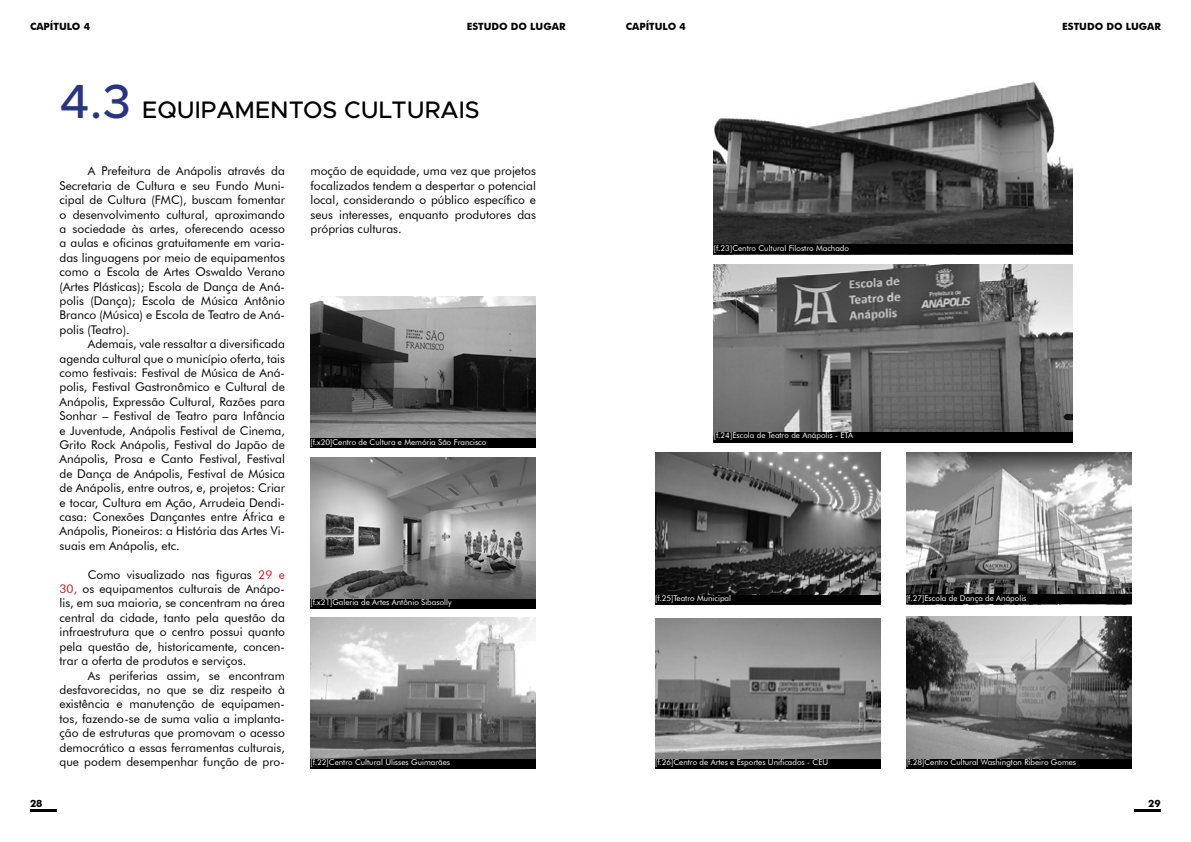
<style>
.page{position:relative;width:1191px;height:842px;background:#fff}
.page>*{position:absolute;margin:0;border:0;box-sizing:border-box;transform-origin:0 0}
.t1{font:500 24px "Metropolis";color:#000}
.t2{font:12px/14.4px "Futura BT";color:#000;text-align:justify}
.t3{font:700 10px "Futura BT";color:#000}
.t4{font:8px "Futura BT";color:#fff}
.s1{font-size:48px;color:#283583}
.s2{color:#cd1719}
</style>
<div class="page">
<hr style="left:30px;top:810px;width:27px;height:2px;background:#000">
<hr style="left:1134px;top:810px;width:27px;height:2px;background:#000">
<img style="left:310px;top:457px;width:226px;height:142px">
<img style="left:310px;top:297px;width:226px;height:141px">
<img style="left:310px;top:617px;width:226px;height:142px">
<div style="left:310px;top:438px;width:226px;height:10px;background:#000"></div>
<div style="left:310px;top:599px;width:226px;height:9px;background:#000"></div>
<div style="left:310px;top:759px;width:226px;height:9px;background:#000"></div>
<img style="left:714px;top:265px;width:358px;height:167px">
<img style="left:655px;top:618px;width:225px;height:141px">
<img style="left:655px;top:453px;width:225px;height:142px">
<img style="left:906px;top:453px;width:225px;height:142px">
<img style="left:906px;top:617px;width:225px;height:142px">
<img style="left:714px;top:81px;width:358px;height:164px">
<div style="left:714px;top:245px;width:358px;height:9px;background:#000"></div>
<div style="left:655px;top:759px;width:225px;height:9px;background:#000"></div>
<div style="left:714px;top:432px;width:358px;height:11px;background:#000"></div>
<div style="left:906px;top:595px;width:225px;height:9px;background:#000"></div>
<div style="left:655px;top:595px;width:225px;height:9px;background:#000"></div>
<div style="left:906px;top:759px;width:225px;height:9px;background:#000"></div>
<p class="t3" style="left:30px;top:20px;width:61px">CAPÍTULO 4</p>
<p class="t3" style="left:467px;top:20px;width:100px">ESTUDO DO LUGAR</p>
<p class="t3" style="left:626px;top:20px;width:61px">CAPÍTULO 4</p>
<p class="t3" style="left:1062px;top:20px;width:100px">ESTUDO DO LUGAR</p>
<h1 class="t1" style="left:60px;top:94px;width:421px"><span class="s1">4.3</span> EQUIPAMENTOS CULTURAIS</h1>
<p class="t2" style="left:60px;top:164px;width:227px;text-indent:28px">A Prefeitura de Anápolis através da Secretaria de Cultura e seu Fundo Muni&shy;cipal de Cultura (FMC), buscam fomentar o desenvolvimento cultural, aproximando a sociedade às artes, oferecendo acesso a aulas e oficinas gratuitamente em varia&shy;das linguagens por meio de equipamentos como a Escola de Artes Oswaldo Verano (Artes Plásticas); Escola de Dança de Aná&shy;polis (Dança); Escola de Música Antônio Branco (Música) e Escola de Teatro de Aná&shy;polis (Teatro).</p>
<p class="t2" style="left:60px;top:337px;width:227px;text-indent:28px">Ademais, vale ressaltar a diversificada agenda cultural que o município oferta, tais como festivais: Festival de Música de Aná&shy;polis, Festival Gastronômico e Cultural de Anápolis, Expressão Cultural, Razões para Sonhar – Festival de Teatro para Infância e Juventude, Anápolis Festival de Cinema, Grito Rock Anápolis, Festival do Japão de Anápolis, Prosa e Canto Festival, Festival de Dança de Anápolis, Festival de Música de Anápolis, entre outros, e, projetos: Criar e tocar, Cultura em Ação, Arrudeia Dendi&shy;casa: Conexões Dançantes entre África e Anápolis, Pioneiros: a História das Artes Vi&shy;suais em Anápolis, etc.</p>
<p class="t2" style="left:60px;top:567px;width:227px;text-indent:28px">Como visualizado nas figuras <span class="s2">29 e 30,</span> os equipamentos culturais de Anápo&shy;lis, em sua maioria, se concentram na área central da cidade, tanto pela questão da infraestrutura que o centro possui quanto pela questão de, historicamente, concen&shy;trar a oferta de produtos e serviços.</p>
<p class="t2" style="left:60px;top:668px;width:227px;text-indent:28px">As periferias assim, se encontram desfavorecidas, no que se diz respeito à existência e manutenção de equipamen&shy;tos, fazendo-se de suma valia a implanta&shy;ção de estruturas que promovam o acesso democrático a essas ferramentas culturais, que podem desempenhar função de pro-</p>
<p class="t2" style="left:310px;top:164px;width:227px">moção de equidade, uma vez que projetos focalizados tendem a despertar o potencial local, considerando o público específico e seus interesses, enquanto produtores das próprias culturas.</p>
<p class="t4" style="left:310px;top:437px;width:177px">[f.x20]Centro de Cultura e Memória São Francisco</p>
<p class="t4" style="left:310px;top:598px;width:143px">[f.x21]Galeria de Artes Antônio Sibasolly</p>
<p class="t4" style="left:310px;top:757px;width:141px">[f.22]Centro Cultural Ulisses Guimarães</p>
<p class="t4" style="left:714px;top:243px;width:137px">[f.23]Centro Cultural Filostro Machado</p>
<p class="t4" style="left:714px;top:430px;width:141px">[f.24]Escola de Teatro de Anápolis - ETA</p>
<p class="t4" style="left:655px;top:593px;width:78px">[f.25]Teatro Municipal</p>
<p class="t4" style="left:906px;top:593px;width:122px">[f.27]Escola de Dança de Anápolis</p>
<p class="t4" style="left:655px;top:757px;width:175px">[f.26]Centro de Artes e Esportes Unificados - CEU</p>
<p class="t4" style="left:906px;top:757px;width:172px">[f.28]Centro Cultural Washington Ribeiro Gomes</p>
<p class="t3" style="left:30px;top:797px;width:14px">28</p>
<p class="t3" style="left:1148px;top:797px;width:14px">29</p>
</div>
